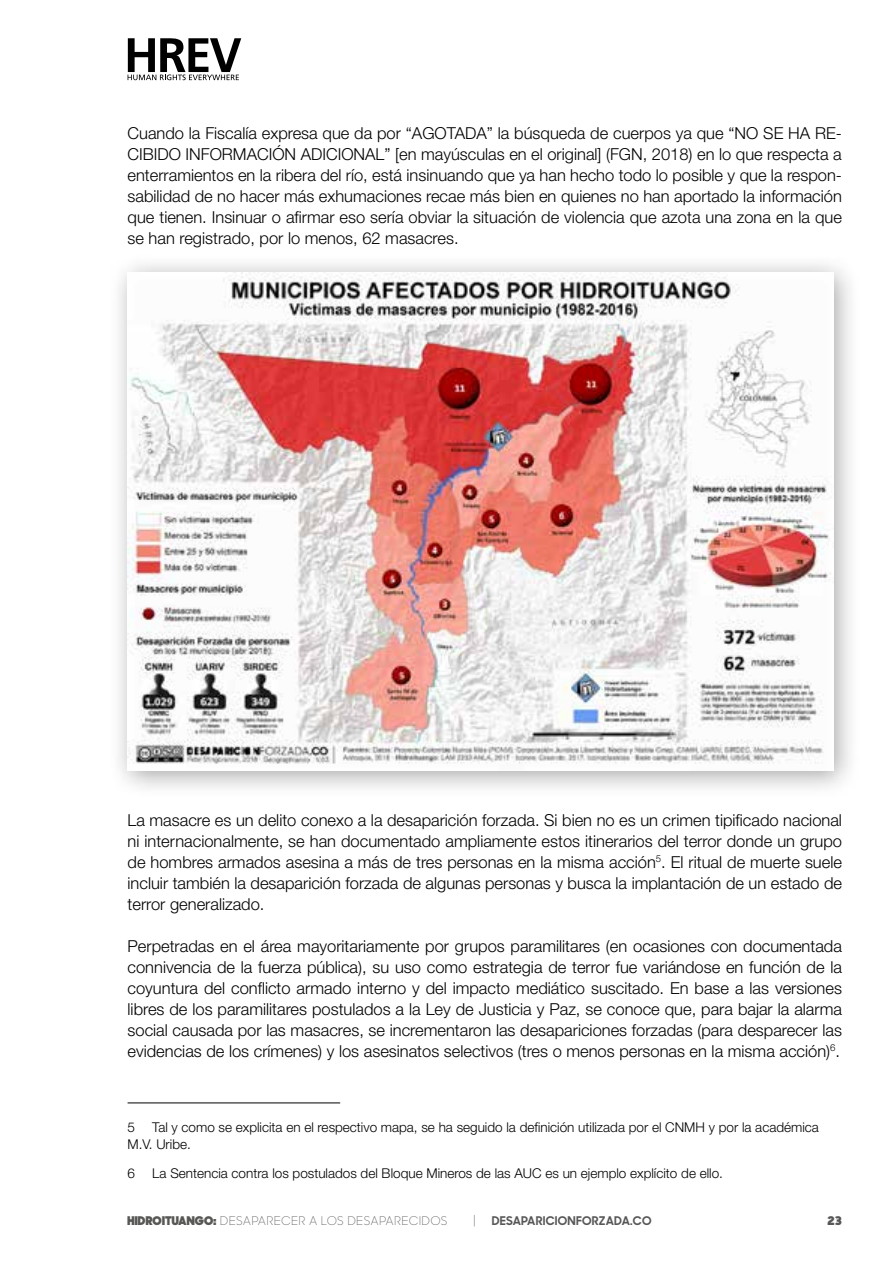
<style>
.page{position:relative;width:893px;height:1263px;background:#fff}
.page>*{position:absolute;margin:0;border:0;box-sizing:border-box;transform-origin:0 0}
.t1{font:300 16.5px/21px "Helvetica Neue LT Std";color:#000;text-align:justify}
.Footnote_text{font:300 13.5px/16.5px "Helvetica Neue LT Std";color:#000}
.t2{font:300 12px "Sharp Sans No 1";letter-spacing:.02em;color:#575756}
.t3{font:700 12px "Sharp Sans No 1";letter-spacing:.02em;color:#575756}
.t4{font:900 12px "Sharp Sans No 1";color:#575756}
.s1{font-weight:900}
</style>
<div class="page">
<svg style="left:128px;top:38px;width:113px;height:42px"></svg>
<div style="left:108px;top:253px;width:753px;height:546px;background:#000;opacity:.35"></div>
<img style="left:128px;top:272px;width:705px;height:499px">
<hr style="left:128px;top:1102px;width:212px;height:1px;background:#000">
<p class="t1" style="left:128px;top:123px;width:716px">Cuando la Fiscalía expresa que da por “AGOTADA” la búsqueda de cuerpos ya que “NO SE HA RE-CIBIDO INFORMACIÓN ADICIONAL” [en mayúsculas en el original] (FGN, 2018) en lo que respecta a enterramientos en la ribera del río, está insinuando que ya han hecho todo lo posible y que la respon&shy;sabilidad de no hacer más exhumaciones recae más bien en quienes no han aportado la información que tienen. Insinuar o afirmar eso sería obviar la situación de violencia que azota una zona en la que se han registrado, por lo menos, 62 masacres.</p>
<p class="t1" style="left:128px;top:809px;width:716px">La masacre es un delito conexo a la desaparición forzada. Si bien no es un crimen tipificado nacional ni internacionalmente, se han documentado ampliamente estos itinerarios del terror donde un grupo de hombres armados asesina a más de tres personas en la misma acción<sup>5</sup>. El ritual de muerte suele incluir también la desaparición forzada de algunas personas y busca la implantación de un estado de terror generalizado.</p>
<p class="t1" style="left:128px;top:935px;width:716px">Perpetradas en el área mayoritariamente por grupos paramilitares (en ocasiones con documentada connivencia de la fuerza pública), su uso como estrategia de terror fue variándose en función de la coyuntura del conflicto armado interno y del impacto mediático suscitado. En base a las versiones libres de los paramilitares postulados a la Ley de Justicia y Paz, se conoce que, para bajar la alarma social causada por las masacres, se incrementaron las desapariciones forzadas (para desparecer las evidencias de los crímenes) y los asesinatos selectivos (tres o menos personas en la misma acción)<sup>6</sup>.</p>
<p class="Footnote_text" style="left:128px;top:1119px;width:693px;text-indent:25px">Tal y como se explicita en el respectivo mapa, se ha seguido la definición utilizada por el CNMH y por la académica<br>M.V. Uribe.</p>
<p class="Footnote_text" style="left:128px;top:1164px;width:9px">6</p>
<p class="Footnote_text" style="left:152px;top:1164px;width:572px">La Sentencia contra los postulados del Bloque Mineros de las AUC es un ejemplo explícito de ello.</p>
<p class="Footnote_text" style="left:128px;top:1119px;width:9px">5</p>
<p class="t2" style="left:128px;top:1212px;width:321px"><span class="s1">HIDROITUANGO:</span> DESAPARECER A LOS DESAPARECIDOS</p>
<p class="t2" style="left:473px;top:1212px;width:4px">|</p>
<p class="t3" style="left:492px;top:1212px;width:161px">DESAPARICIONFORZADA.CO</p>
<p class="t4" style="left:827px;top:1212px;width:16px">23</p>
</div>
